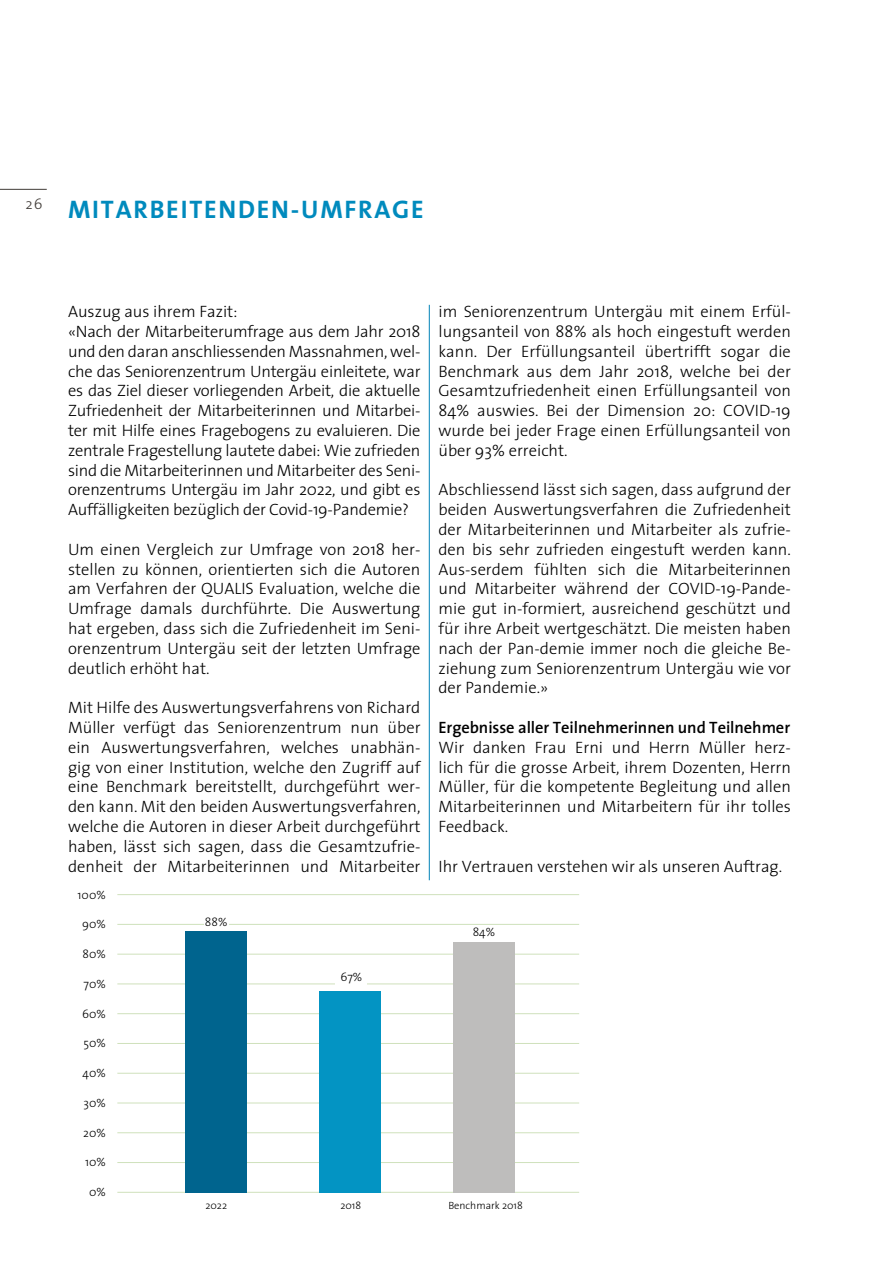
<style>
.page{position:relative;width:893px;height:1263px;background:#fff}
.page>*{position:absolute;margin:0;border:0;box-sizing:border-box;transform-origin:0 0}
.Haupttitel_17pt_blau{font:700 25.5px "The Sans";letter-spacing:.07em;color:#008abd}
.Lauftext_11_pt_Absta{font:300 16.5px/19.8px "The Sans";color:#000;text-align:justify}
.Untertitel_11_pt_bol{font:600 16.5px "The Sans";letter-spacing:-.005em;color:#000}
.Tabelle_Inhalt_SZU_J{font:300 12px "The Sans";color:#000}
.Tabelle_Inhalt_SZU_J-2{font:300 10.5px "The Sans";color:#000}
</style>
<div class="page">
<hr style="left:0;top:189px;width:47px;height:1px;background:#413c38">
<hr style="left:429px;top:305px;width:1px;height:575px;background:#0082b8">
<hr style="left:117px;top:894px;width:462px;height:1px;background:#cfe1bc">
<hr style="left:117px;top:924px;width:462px;height:1px;background:#cfe1bc">
<hr style="left:117px;top:954px;width:462px;height:1px;background:#cfe1bc">
<hr style="left:117px;top:984px;width:462px;height:1px;background:#cfe1bc">
<hr style="left:117px;top:1013px;width:462px;height:1px;background:#cfe1bc">
<hr style="left:117px;top:1043px;width:462px;height:1px;background:#cfe1bc">
<hr style="left:117px;top:1073px;width:462px;height:1px;background:#cfe1bc">
<hr style="left:117px;top:1103px;width:462px;height:1px;background:#cfe1bc">
<hr style="left:117px;top:1132px;width:462px;height:1px;background:#cfe1bc">
<hr style="left:117px;top:1162px;width:462px;height:1px;background:#cfe1bc">
<hr style="left:117px;top:1192px;width:462px;height:1px;background:#cfe1bc">
<div style="left:335px;top:971px;width:32px;height:14px;background:#fff"></div>
<div style="left:320px;top:991px;width:61px;height:201px;background:#0394c3"></div>
<div style="left:186px;top:931px;width:61px;height:261px;background:#00648e"></div>
<div style="left:204px;top:916px;width:24px;height:10px;background:#fff"></div>
<div style="left:454px;top:942px;width:61px;height:250px;background:#bebdbc"></div>
<p class="Haupttitel_17pt_blau" style="left:25px;top:188px;width:400px"><sup>26</sup> MITARBEITENDEN-UMFRAGE</p>
<p class="Lauftext_11_pt_Absta" style="left:68px;top:301px;width:171px">Auszug aus ihrem Fazit:</p>
<p class="Lauftext_11_pt_Absta" style="left:68px;top:321px;width:354px">«Nach der Mitarbeiterumfrage aus dem Jahr 2018 und den daran anschliessenden Massnahmen, wel&shy;che das Seniorenzentrum Untergäu einleitete, war es das Ziel dieser vorliegenden Arbeit, die aktuelle Zufriedenheit der Mitarbeiterinnen und Mitarbei&shy;ter mit Hilfe eines Fragebogens zu evaluieren. Die zentrale Fragestellung lautete dabei: Wie zufrieden sind die Mitarbeiterinnen und Mitarbeiter des Seni&shy;orenzentrums Untergäu im Jahr 2022, und gibt es Auffälligkeiten bezüglich der Covid-19-Pandemie?</p>
<p class="Lauftext_11_pt_Absta" style="left:68px;top:539px;width:354px">Um einen Vergleich zur Umfrage von 2018 her&shy;stellen zu können, orientierten sich die Autoren am Verfahren der QUALIS Evaluation, welche die Umfrage damals durchführte. Die Auswertung hat ergeben, dass sich die Zufriedenheit im Seni&shy;orenzentrum Untergäu seit der letzten Umfrage deutlich erhöht hat.</p>
<p class="Lauftext_11_pt_Absta" style="left:68px;top:697px;width:354px">Mit Hilfe des Auswertungsverfahrens von Richard Müller verfügt das Seniorenzentrum nun über ein Auswertungsverfahren, welches unabhän&shy;gig von einer Institution, welche den Zugriff auf eine Benchmark bereitstellt, durchgeführt wer&shy;den kann. Mit den beiden Auswertungsverfahren, welche die Autoren in dieser Arbeit durchgeführt haben, lässt sich sagen, dass die Gesamtzufrie&shy;denheit der Mitarbeiterinnen und Mitarbeiter</p>
<p class="Tabelle_Inhalt_SZU_J" style="left:78px;top:884px;width:30px">100%</p>
<p class="Tabelle_Inhalt_SZU_J" style="left:82px;top:914px;width:25px">90%</p>
<p class="Tabelle_Inhalt_SZU_J" style="left:82px;top:944px;width:25px">80%</p>
<p class="Tabelle_Inhalt_SZU_J" style="left:84px;top:974px;width:24px">70%</p>
<p class="Tabelle_Inhalt_SZU_J" style="left:82px;top:1003px;width:25px">60%</p>
<p class="Tabelle_Inhalt_SZU_J" style="left:83px;top:1033px;width:24px">50%</p>
<p class="Tabelle_Inhalt_SZU_J" style="left:83px;top:1063px;width:25px">40%</p>
<p class="Tabelle_Inhalt_SZU_J" style="left:83px;top:1093px;width:24px">30%</p>
<p class="Tabelle_Inhalt_SZU_J" style="left:83px;top:1123px;width:24px">20%</p>
<p class="Tabelle_Inhalt_SZU_J" style="left:85px;top:1152px;width:22px">10%</p>
<p class="Tabelle_Inhalt_SZU_J" style="left:89px;top:1182px;width:18px">0%</p>
<p class="Tabelle_Inhalt_SZU_J" style="left:205px;top:912px;width:24px">88%</p>
<p class="Tabelle_Inhalt_SZU_J" style="left:340px;top:967px;width:23px">67%</p>
<p class="Lauftext_11_pt_Absta" style="left:438px;top:301px;width:354px">im Seniorenzentrum Untergäu mit einem Erfül&shy;lungsanteil von 88% als hoch eingestuft werden kann. Der Erfüllungsanteil übertrifft sogar die Benchmark aus dem Jahr 2018, welche bei der Gesamtzufriedenheit einen Erfüllungsanteil von 84% auswies. Bei der Dimension 20: COVID-19 wurde bei jeder Frage einen Erfüllungsanteil von über 93% erreicht.</p>
<p class="Lauftext_11_pt_Absta" style="left:438px;top:479px;width:354px">Abschliessend lässt sich sagen, dass aufgrund der beiden Auswertungsverfahren die Zufriedenheit der Mitarbeiterinnen und Mitarbeiter als zufrie&shy;den bis sehr zufrieden eingestuft werden kann.<br>Aus-serdem fühlten sich die Mitarbeiterinnen und Mitarbeiter während der COVID-19-Pande&shy;mie gut in-formiert, ausreichend geschützt und für ihre Arbeit wertgeschätzt. Die meisten haben nach der Pan-demie immer noch die gleiche Be&shy;ziehung zum Seniorenzentrum Untergäu wie vor der Pandemie.»</p>
<p class="Untertitel_11_pt_bol" style="left:438px;top:714px;width:353px">Ergebnisse aller Teilnehmerinnen und Teilnehmer</p>
<p class="Lauftext_11_pt_Absta" style="left:438px;top:737px;width:354px">Wir danken Frau Erni und Herrn Müller herz&shy;lich für die grosse Arbeit, ihrem Dozenten, Herrn Müller, für die kompetente Begleitung und allen Mitarbeiterinnen und Mitarbeitern für ihr tolles Feedback.</p>
<p class="Lauftext_11_pt_Absta" style="left:438px;top:855px;width:345px">Ihr Vertrauen verstehen wir als unseren Auftrag.</p>
<p class="Tabelle_Inhalt_SZU_J" style="left:473px;top:922px;width:24px">84%</p>
<p class="Tabelle_Inhalt_SZU_J-2" style="left:205px;top:1197px;width:23px">2022</p>
<p class="Tabelle_Inhalt_SZU_J-2" style="left:340px;top:1197px;width:22px">2018</p>
<p class="Tabelle_Inhalt_SZU_J-2" style="left:448px;top:1197px;width:76px">Benchmark 2018</p>
</div>
